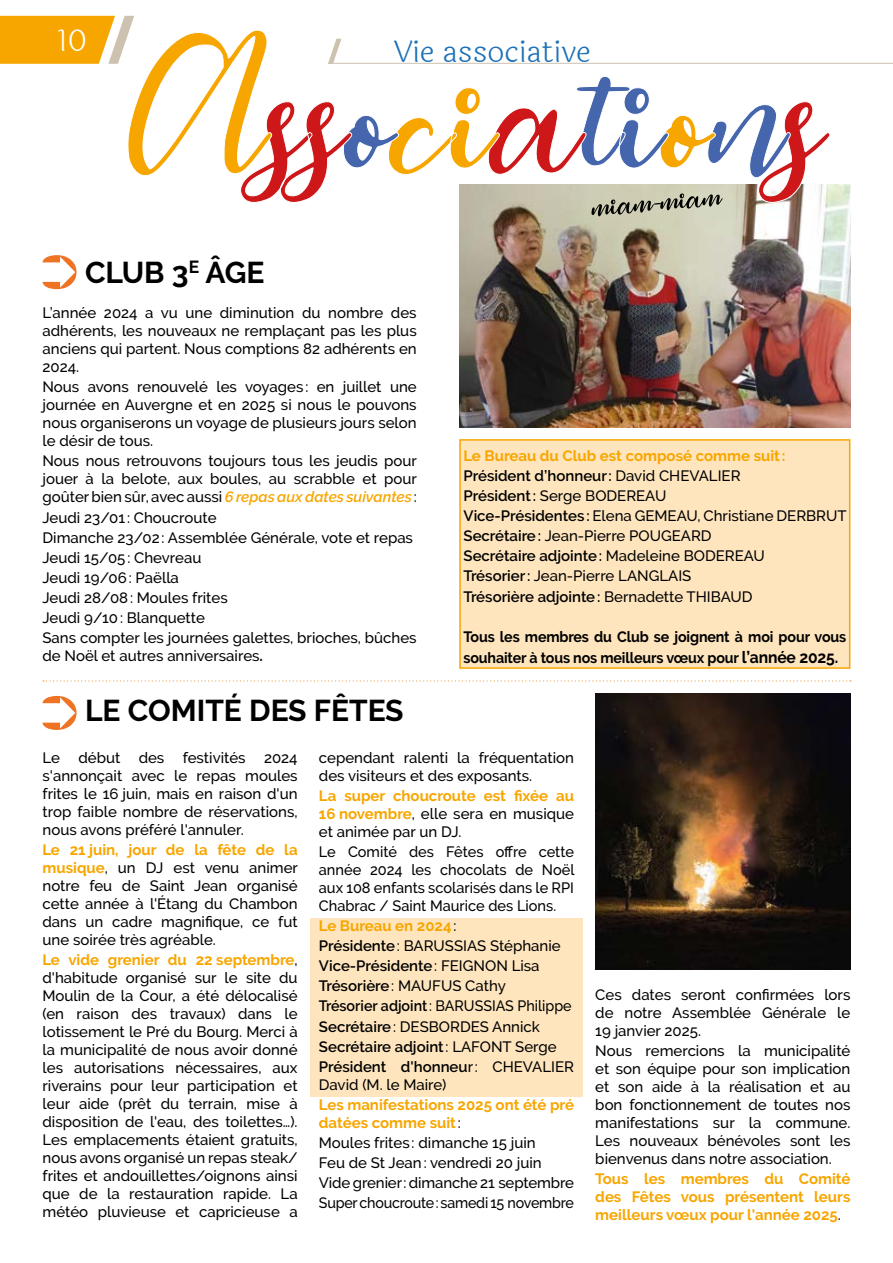
<style>
.page{position:relative;width:893px;height:1263px;background:#fff}
.page>*{position:absolute;margin:0;border:0;box-sizing:border-box;transform-origin:0 0}
.t1{font:700 30px "Raleway";color:#000}
.t2{font:300 30px "Laila";color:#1d71b8}
.t3{font:300 30px "Laila";color:#fff}
.t4{font:500 15px/18px "Raleway";color:#000;text-align:justify}
.t5{font:700 15px/18px "Raleway";color:#f7a600;text-align:justify}
.t6{font:700 15px/21px "Raleway";letter-spacing:-.01em;color:#000;scale:.95 1}
.s1{font-weight:600;font-style:italic;color:#f7a600}
.s2{font-weight:700}
.s3{font-weight:700;color:#f7a600}
.s4{font-weight:600}
.s5{font-size:16.5px}
.s6{font-weight:500;color:#000}
</style>
<div class="page">
<div style="left:459px;top:439px;width:391px;height:230px;background:#fee5be;border:2px solid #f7a600"></div>
<div style="left:310px;top:918px;width:273px;height:179px;background:#fee5be"></div>
<img style="left:459px;top:185px;width:391px;height:243px">
<hr style="left:328px;top:63px;width:565px;height:1px;background:#cdc2b0">
<svg style="left:43px;top:255px;width:34px;height:34px"></svg>
<svg style="left:0;top:16px;width:831px;height:200px"></svg>
<svg style="left:43px;top:696px;width:34px;height:34px"></svg>
<img style="left:595px;top:693px;width:255px;height:276px">
<svg style="left:43px;top:680px;width:808px;height:1px"></svg>
<h1 class="t3" style="left:58px;top:20px;width:31px">10</h1>
<h1 class="t1" style="left:85px;top:256px;width:181px">CLUB 3<sup>E</sup> ÂGE</h1>
<h1 class="t2" style="left:394px;top:31px;width:198px">Vie associative</h1>
<p class="t4" style="left:43px;top:304px;width:376px">L’année 2024 a vu une diminution du nombre des adhérents, les nouveaux ne remplaçant pas les plus anciens qui partent. Nous comptions 82 adhérents en 2024.</p>
<p class="t4" style="left:43px;top:378px;width:376px">Nous avons renouvelé les voyages : en juillet une journée en Auvergne et en 2025 si nous le pouvons nous organiserons un voyage de plusieurs jours selon le désir de tous.</p>
<p class="t4" style="left:43px;top:452px;width:376px">Nous nous retrouvons toujours tous les jeudis pour jouer à la belote, aux boules, au scrabble et pour goûter bien sûr, avec aussi <span class="s1">6 repas aux dates suivantes</span> :</p>
<p class="t4" style="left:43px;top:507px;width:376px;line-height:20.1px;text-align:left">Jeudi 23/01 : Choucroute<br>Dimanche 23/02: Assemblée Générale, vote et repas<br>Jeudi 15/05: Chevreau<br>Jeudi 19/06: Paëlla<br>Jeudi 28/08: Moules frites<br>Jeudi 9/10: Blanquette<br>Sans compter les journées galettes, brioches, bûches</p>
<p class="t4" style="left:43px;top:647px;width:222px">de Noël et autres anniversaires<span class="s2">.</span></p>
<h1 class="t1" style="left:85px;top:694px;width:320px">LE COMITÉ DES FÊTES</h1>
<p class="t4" style="left:463px;top:445px;width:385px;line-height:20.1px;text-align:left"><span class="s3">Le Bureau du Club est composé comme suit:<br></span><span class="s4">Président d’honneur:</span> David CHEVALIER<br><span class="s4">Président:</span> Serge BODEREAU<br><span class="s4">Vice-Présidentes :</span> Elena GEMEAU, Christiane DERBRUT <span class="s4">Secrétaire:</span> Jean-Pierre POUGEARD<br><span class="s4">Secrétaire adjointe:</span> Madeleine BODEREAU<br><span class="s4">Trésorier:</span> Jean-Pierre LANGLAIS<br><span class="s4">Trésorière adjointe:</span> Bernadette THIBAUD</p>
<p class="t6" style="left:463px;top:626px;width:404px">Tous les membres du Club se joignent à moi pour vous souhaiter à tous nos meilleurs vœux pour <span class="s5">l’année 2025.</span></p>
<p class="t4" style="left:43px;top:748px;width:257px">Le début des festivités 2024 s'annonçait avec le repas moules frites le 16 juin, mais en raison d'un trop faible nombre de réservations, nous avons préféré l'annuler.</p>
<p class="t4" style="left:43px;top:840px;width:257px"><span class="s3">Le 21 juin, jour de la fête de la musique</span>, un DJ est venu animer notre feu de Saint Jean organisé cette année à l'Étang du Chambon dans un cadre magnifique, ce fut une soirée très agréable.</p>
<p class="t4" style="left:43px;top:950px;width:257px"><span class="s3">Le vide grenier du 22 septembre</span>, d'habitude organisé sur le site du Moulin de la Cour, a été délocalisé (en raison des travaux) dans le lotissement le Pré du Bourg. Merci à la municipalité de nous avoir donné les autorisations nécessaires, aux riverains pour leur participation et leur aide (prêt du terrain, mise à disposition de l'eau, des toilettes…).<br>Les emplacements étaient gratuits, nous avons organisé un repas steak/ frites et andouillettes/oignons ainsi que de la restauration rapide. La météo pluvieuse et capricieuse a</p>
<p class="t4" style="left:319px;top:748px;width:257px">cependant ralenti la fréquentation des visiteurs et des exposants.</p>
<p class="t5" style="left:319px;top:786px;width:257px">La super choucroute est fixée au 16 novembre<span class="s6">, elle sera en musique et animée par un DJ.</span></p>
<p class="t4" style="left:319px;top:842px;width:257px">Le Comité des Fêtes offre cette année 2024 les chocolats de Noël aux 108 enfants scolarisés dans le RPI Chabrac / Saint Maurice des Lions.</p>
<p class="t4" style="left:319px;top:915px;width:257px;line-height:20.1px;text-align:left"><span class="s3">Le Bureau en 2024</span>:<br><span class="s4">Présidente</span>: BARUSSIAS Stéphanie<br><span class="s4">Vice-Présidente</span>: FEIGNON Lisa<br><span class="s4">Trésorière</span>: MAUFUS Cathy<br><span class="s4">Trésorier adjoint</span>: BARUSSIAS Philippe<br><span class="s4">Secrétaire</span>: DESBORDES Annick<br><span class="s4">Secrétaire adjoint</span>: LAFONT Serge<br><span class="s4">Président d'honneu</span>r: CHEVALIER</p>
<p class="t4" style="left:319px;top:1075px;width:129px">David (M. le Maire)</p>
<p class="t5" style="left:319px;top:1096px;width:257px">Les manifestations 2025 ont été pré datées comme suit<span class="s6">:</span></p>
<p class="t4" style="left:319px;top:1133px;width:257px;line-height:20.1px;text-align:left">Moules frites : dimanche 15 juin<br>Feu de St Jean: vendredi 20 juin Vide grenier: dimanche 21 septembre Super choucroute: samedi 15 novembre</p>
<p class="t4" style="left:595px;top:986px;width:257px">Ces dates seront confirmées lors de notre Assemblée Générale le 19 janvier 2025.</p>
<p class="t4" style="left:595px;top:1042px;width:257px">Nous remercions la municipalité et son équipe pour son implication et son aide à la réalisation et au bon fonctionnement de toutes nos manifestations sur la commune.<br>Les nouveaux bénévoles sont les bienvenus dans notre association.</p>
<p class="t5" style="left:595px;top:1170px;width:257px">Tous les membres du Comité des Fêtes vous présentent leurs meilleurs vœux pour l'année 2025<span class="s6">.</span></p>
</div>
